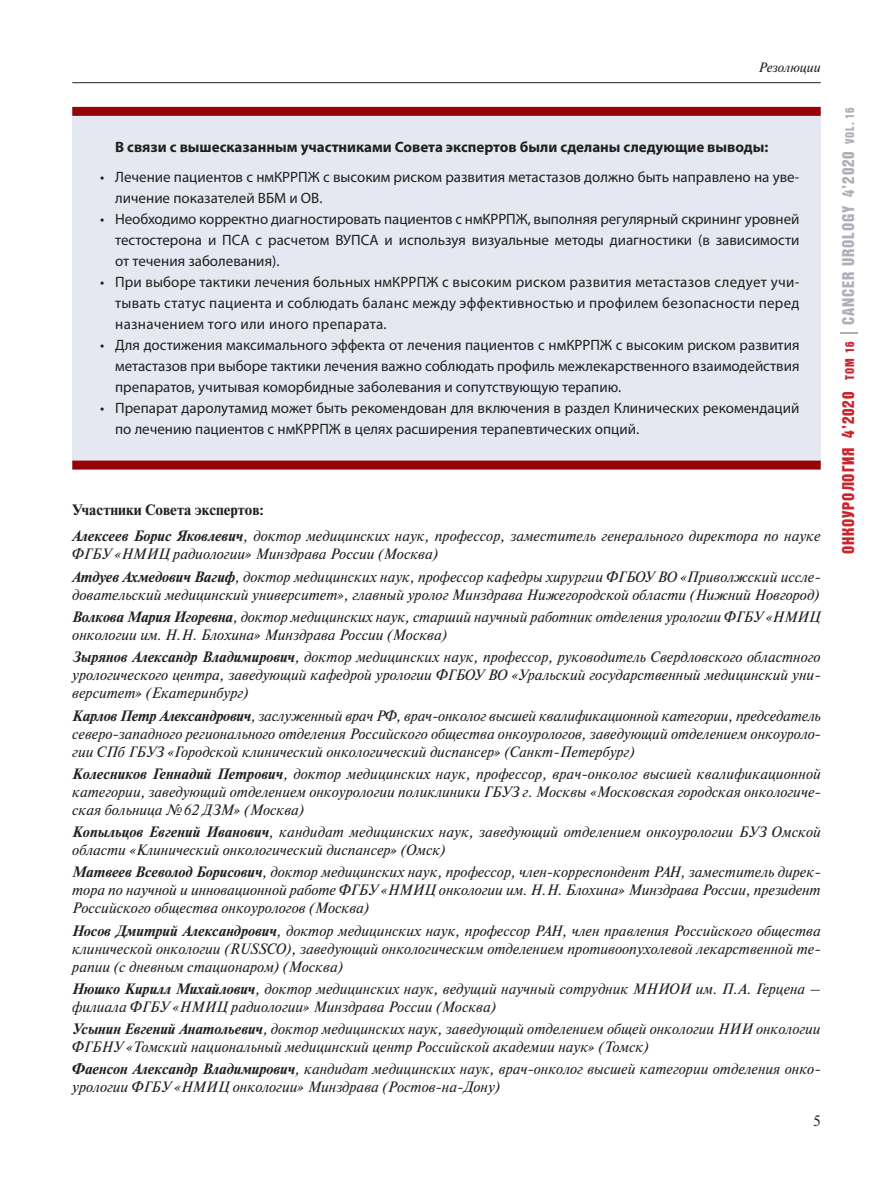
<style>
.page{position:relative;width:893px;height:1191px;background:#fff}
.page>*{position:absolute;margin:0;border:0;box-sizing:border-box;transform-origin:0 0}
.t1{font:16.5px "Bastion Kontrast Alt C";letter-spacing:.05em;color:#aeb0b9}
.t2{font:italic 15px/18px "Newton C";color:#231f20}
.t3{font:15px/21px "Myriad Pro";color:#231f20;text-align:justify}
.t4{font:700 15px "Myriad Pro";color:#231f20}
.t5{font:15px "Newton C";color:#231f20}
.t6{font:italic 13.5px "Newton C";color:#231f20}
.s1{font-weight:700;font-style:normal}
.s2{font-weight:700}
.s3{color:#ca242c}
.s4{font-size:17.1px;color:#ca242c}
.s5{font-size:12.3px;color:#ca242c}
.s6{font-size:12.3px}
</style>
<div class="page">
<hr style="left:72px;top:82px;width:749px;height:1px;background:#231f20">
<svg style="left:840px;top:332px;width:18px;height:1px"></svg>
<div style="left:72px;top:107px;width:749px;height:358px;background:#e5e8f1"></div>
<div style="left:72px;top:107px;width:749px;height:9px;background:#940408"></div>
<div style="left:72px;top:460px;width:749px;height:9px;background:#940408"></div>
<p class="t6" style="left:758px;top:60px;width:64px">Резолюции</p>
<p class="t4" style="left:115px;top:137px;width:655px">В связи с вышесказанным участниками Совета экспертов были сделаны следующие выводы:</p>
<p class="t3" style="left:115px;top:166px;width:686px;text-indent:-15px">• Лечение пациентов с нмКРРПЖ с высоким риском развития метастазов должно быть направлено на уве&shy;личение показателей ВБМ и ОВ.</p>
<p class="t3" style="left:115px;top:208px;width:686px;text-indent:-15px">• Необходимо корректно диагностировать пациентов с нмКРРПЖ, выполняя регулярный скрининг уровней тестостерона и ПСА с расчетом ВУПСА и используя визуальные методы диагностики (в зависимости от течения заболевания).</p>
<p class="t3" style="left:115px;top:271px;width:686px;text-indent:-15px">• При выборе тактики лечения больных нмКРРПЖ с высоким риском развития метастазов следует учи&shy;тывать статус пациента и соблюдать баланс между эффективностью и профилем безопасности перед назначением того или иного препарата.</p>
<p class="t3" style="left:115px;top:334px;width:686px;text-indent:-15px">• Для достижения максимального эффекта от лечения пациентов с нмКРРПЖ с высоким риском развития метастазов при выборе тактики лечения важно соблюдать профиль межлекарственного взаимодействия препаратов, учитывая коморбидные заболевания и сопутствующую терапию.</p>
<p class="t3" style="left:115px;top:397px;width:686px;text-indent:-15px">• Препарат даролутамид может быть рекомендован для включения в раздел Клинических рекомендаций по лечению пациентов с нмКРРПЖ в целях расширения терапевтических опций.</p>
<p class="t2" style="left:72px;top:496px;width:750px;line-height:26.5px"><span class="s1">Участники Совета экспертов:<br></span><span class="s2">Алексеев Борис Яковлевич</span>, доктор медицинских наук, профессор, заместитель генерального директора по науке</p>
<p class="t2" style="left:72px;top:543px;width:750px;line-height:22.2px">ФГБУ «НМИЦ радиологии» Минздрава России (Москва)<br><span class="s2">Атдуев Ахмедович Вагиф</span>, доктор медицинских наук, профессор кафедры хирургии ФГБОУ ВО «Приволжский иссле-</p>
<p class="t2" style="left:72px;top:583px;width:750px;line-height:22.2px">довательский медицинский университет», главный уролог Минздрава Нижегородской области (Нижний Новгород)<br><span class="s2">Волкова Мария Игоревна</span>, доктор медицинских наук, старший научный работник отделения урологии ФГБУ «НМИЦ</p>
<p class="t2" style="left:72px;top:624px;width:750px;line-height:22.2px">онкологии им. Н.Н. Блохина» Минздрава России (Москва)<br><span class="s2">Зырянов Александр Владимирович</span>, доктор медицинских наук, профессор, руководитель Свердловского областного</p>
<p class="t2" style="left:72px;top:666px;width:750px">урологического центра, заведующий кафедрой урологии ФГБОУ ВО «Уральский государственный медицинский уни&shy;верситет» (Екатеринбург)</p>
<p class="t2" style="left:72px;top:706px;width:750px;text-align:justify"><span class="s2">Карлов Петр Александрович</span>, заслуженный врач РФ, врач-онколог высшей квалификационной категории, председатель северо-западного регионального отделения Российского общества онкоурологов, заведующий отделением онкоуроло&shy;гии СПб ГБУЗ «Городской клинический онкологический диспансер» (Санкт-Петербург)</p>
<p class="t2" style="left:72px;top:764px;width:750px;text-align:justify"><span class="s2">Колесников Геннадий Петрович</span>, доктор медицинских наук, профессор, врач-онколог высшей квалификационной категории, заведующий отделением онкоурологии поликлиники ГБУЗ г. Москвы «Московская городская онкологиче&shy;ская больница №62 ДЗМ» (Москва)</p>
<p class="t2" style="left:72px;top:823px;width:750px"><span class="s2">Копыльцов Евгений Иванович</span>, кандидат медицинских наук, заведующий отделением онкоурологии БУЗ Омской области «Клинический онкологический диспансер» (Омск)</p>
<p class="t2" style="left:72px;top:863px;width:750px;text-align:justify"><span class="s2">Матвеев Всеволод Борисович</span>, доктор медицинских наук, профессор, член-корреспондент РАН, заместитель дирек&shy;тора по научной и инновационной работе ФГБУ «НМИЦ онкологии им. Н.Н. Блохина» Минздрава России, президент Российского общества онкоурологов (Москва)</p>
<p class="t2" style="left:72px;top:921px;width:750px;text-align:justify"><span class="s2">Носов Дмитрий Александрович</span>, доктор медицинских наук, профессор РАН, член правления Российского общества клинической онкологии (RUSSCO), заведующий онкологическим отделением противоопухолевой лекарственной те&shy;рапии (с дневным стационаром) (Москва)</p>
<p class="t2" style="left:72px;top:979px;width:750px"><span class="s2">Нюшко Кирилл Михайлович</span>, доктор медицинских наук, ведущий научный сотрудник МНИОИ им. П.А. Герцена – филиала ФГБУ «НМИЦ радиологии» Минздрава России (Москва)</p>
<p class="t2" style="left:72px;top:1020px;width:750px"><span class="s2">Усынин Евгений Анатольевич</span>, доктор медицинских наук, заведующий отделением общей онкологии НИИ онкологии<br>ФГБНУ «Томский национальный медицинский центр Российской академии наук» (Томск)</p>
<p class="t2" style="left:72px;top:1060px;width:750px"><span class="s2">Фаенсон Александр Владимирович</span>, кандидат медицинских наук, врач-онколог высшей категории отделения онко&shy;урологии ФГБУ «НМИЦ онкологии» Минздрава (Ростов-на-Дону)</p>
<p class="t5" style="left:813px;top:1113px;width:9px">5</p>
<p class="t1" style="left:840px;top:554px;width:448px;rotate:-90deg"><span class="s3">ОНКОУРОЛОГИЯ</span> <span class="s4">4</span><span class="s3">’2020</span> <span class="s5">ТОМ 16</span> CANCER UROLOGY 4’2020 <span class="s6">VOL. 16</span></p>
</div>
